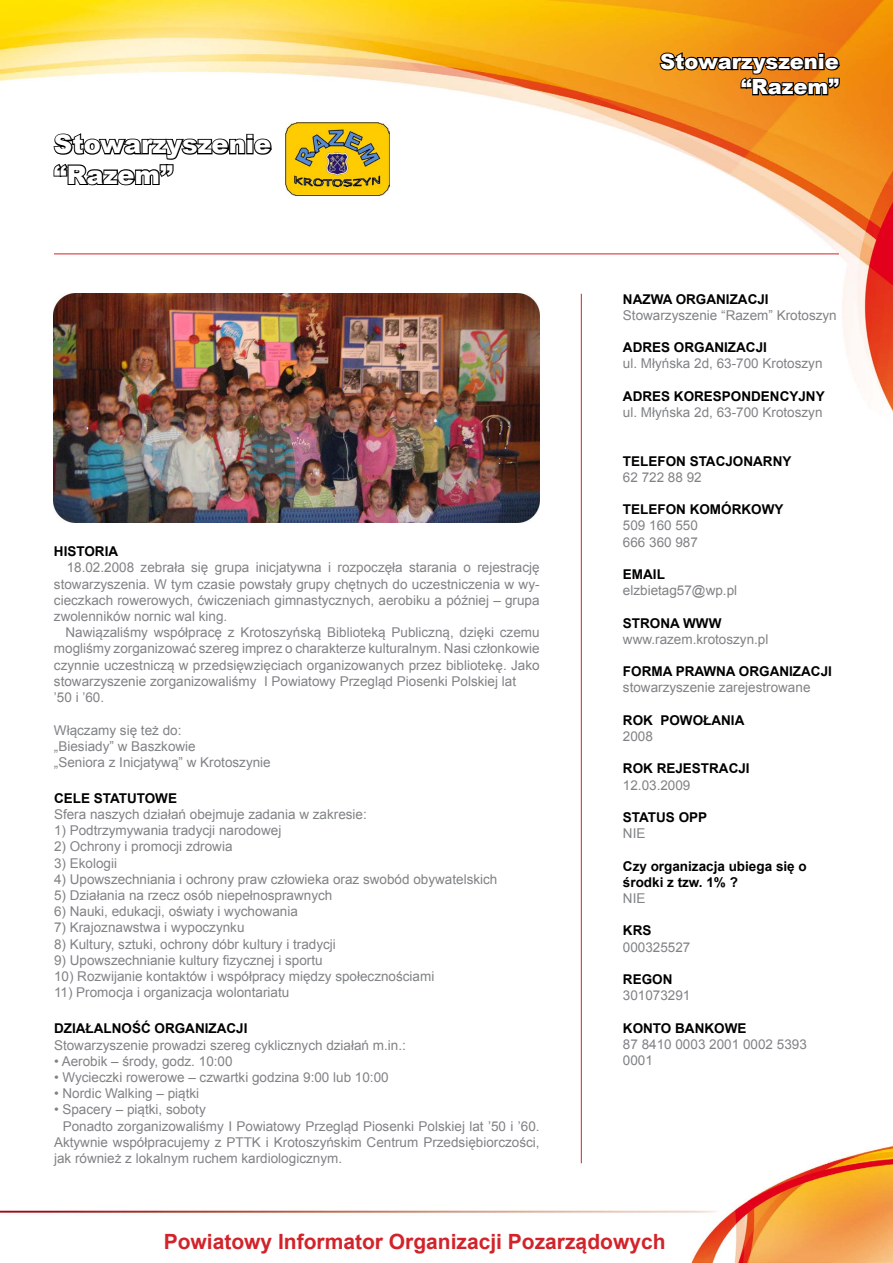
<style>
.page{position:relative;width:893px;height:1263px;background:#fff}
.page>*{position:absolute;margin:0;border:0;box-sizing:border-box;transform-origin:0 0}
.t1{font:900 25.5px/30.6px "Arial";color:#fff}
.t2{font:700 21px "Arial";color:#d2232a}
.t3{font:900 21px/25.2px "Arial";color:#fff;text-align:right}
.t4{font:13.5px/16.2px "Arial";color:#808285}
.t5{font:700 13.5px/16.2px "Arial";color:#000}
.t6{font:700 13.5px "Arial";color:#000101}
</style>
<div class="page">
<img style="left:0;top:0;width:893px;height:1263px">
<hr style="left:54px;top:254px;width:785px;height:1px;background:#d2232a">
<hr style="left:581px;top:294px;width:1px;height:869px;background:#d2232a">
<svg style="left:658px;top:50px;width:184px;height:47px;background:#a05e11"></svg>
<svg style="left:52px;top:131px;width:222px;height:56px"></svg>
<img style="left:54px;top:294px;width:486px;height:228px">
<img style="left:286px;top:122px;width:103px;height:74px">
<h1 class="t1" style="left:54px;top:128px;width:219px">Stowarzyszenie “Razem”</h1>
<p class="t6" style="left:54px;top:542px;width:66px">HISTORIA</p>
<p class="t4" style="left:54px;top:560px;width:487px;text-align:justify;text-indent:13px">18.02.2008 zebrała się grupa inicjatywna i rozpoczęła starania o rejestrację stowarzyszenia. W tym czasie powstały grupy chętnych do uczestniczenia w wy&shy;cieczkach rowerowych, ćwiczeniach gimnastycznych, aerobiku a później – grupa zwolenników nornic wal king.</p>
<p class="t4" style="left:54px;top:625px;width:487px;text-indent:12px">Nawiązaliśmy współpracę z Krotoszyńską Biblioteką Publiczną, dzięki czemu mogliśmy zorganizować szereg imprez o charakterze kulturalnym. Nasi członkowie czynnie uczestniczą w przedsięwzięciach organizowanych przez bibliotekę. Jako stowarzyszenie zorganizowaliśmy I Powiatowy Przegląd Piosenki Polskiej lat<br>’50 i ’60.</p>
<p class="t4" style="left:54px;top:722px;width:218px">Włączamy się też do:<br>„Biesiady” w Baszkowie<br>„Seniora z Inicjatywą” w Krotoszynie</p>
<p class="t6" style="left:54px;top:789px;width:124px">CELE STATUTOWE</p>
<p class="t4" style="left:54px;top:806px;width:314px">Sfera naszych działań obejmuje zadania w zakresie:</p>
<p class="t4" style="left:54px;top:822px;width:229px">1) Podtrzymywania tradycji narodowej</p>
<p class="t4" style="left:54px;top:839px;width:180px">2) Ochrony i promocji zdrowia</p>
<p class="t4" style="left:54px;top:855px;width:65px">3) Ekologii</p>
<p class="t4" style="left:54px;top:871px;width:445px">4) Upowszechniania i ochrony praw człowieka oraz swobód obywatelskich</p>
<p class="t4" style="left:54px;top:887px;width:280px">5) Działania na rzecz osób niepełnosprawnych</p>
<p class="t4" style="left:54px;top:903px;width:245px">6) Nauki, edukacji, oświaty i wychowania</p>
<p class="t4" style="left:54px;top:920px;width:192px">7) Krajoznawstwa i wypoczynku</p>
<p class="t4" style="left:54px;top:936px;width:283px">8) Kultury, sztuki, ochrony dóbr kultury i tradycji</p>
<p class="t4" style="left:54px;top:952px;width:270px">9) Upowszechnianie kultury fizycznej i sportu</p>
<p class="t4" style="left:54px;top:968px;width:382px">10) Rozwijanie kontaktów i współpracy między społecznościami</p>
<p class="t4" style="left:54px;top:984px;width:237px">11) Promocja i organizacja wolontariatu</p>
<p class="t6" style="left:54px;top:1020px;width:195px">DZIAŁALNOŚĆ ORGANIZACJI</p>
<p class="t4" style="left:54px;top:1037px;width:353px">Stowarzyszenie prowadzi szereg cyklicznych działań m.in.:</p>
<p class="t4" style="left:54px;top:1053px;width:180px">• Aerobik – środy, godz. 10:00</p>
<p class="t4" style="left:54px;top:1069px;width:336px">• Wycieczki rowerowe – czwartki godzina 9:00 lub 10:00</p>
<p class="t4" style="left:54px;top:1085px;width:147px">• Nordic Walking – piątki</p>
<p class="t4" style="left:54px;top:1102px;width:153px">• Spacery – piątki, soboty</p>
<p class="t4" style="left:63px;top:1118px;width:478px">Ponadto zorganizowaliśmy I Powiatowy Przegląd Piosenki Polskiej lat ’50 i ’60.</p>
<p class="t4" style="left:54px;top:1134px;width:487px">Aktywnie współpracujemy z PTTK i Krotoszyńskim Centrum Przedsiębiorczości,</p>
<p class="t4" style="left:54px;top:1150px;width:290px">jak również z lokalnym ruchem kardiologicznym.</p>
<h2 class="t3" style="left:660px;top:48px;width:180px">Stowarzyszenie “Razem”</h2>
<p class="t5" style="left:623px;top:291px;width:147px">NAZWA ORGANIZACJI</p>
<p class="t4" style="left:623px;top:307px;width:215px">Stowarzyszenie “Razem” Krotoszyn</p>
<p class="t5" style="left:623px;top:340px;width:146px">ADRES ORGANIZACJI</p>
<p class="t4" style="left:623px;top:356px;width:201px">ul. Młyńska 2d, 63-700 Krotoszyn</p>
<p class="t5" style="left:623px;top:388px;width:203px">ADRES KORESPONDENCYJNY</p>
<p class="t4" style="left:623px;top:404px;width:201px">ul. Młyńska 2d, 63-700 Krotoszyn</p>
<p class="t5" style="left:623px;top:453px;width:170px">TELEFON STACJONARNY</p>
<p class="t4" style="left:623px;top:469px;width:80px">62 722 88 92</p>
<p class="t5" style="left:623px;top:502px;width:162px">TELEFON KOMÓRKOWY</p>
<p class="t4" style="left:623px;top:518px;width:77px">509 160 550<br>666 360 987</p>
<p class="t5" style="left:623px;top:567px;width:43px">EMAIL</p>
<p class="t4" style="left:623px;top:582px;width:116px">elzbietag57@wp.pl</p>
<p class="t5" style="left:623px;top:615px;width:100px">STRONA WWW</p>
<p class="t4" style="left:623px;top:631px;width:147px">www.razem.krotoszyn.pl</p>
<p class="t5" style="left:623px;top:664px;width:210px">FORMA PRAWNA ORGANIZACJI</p>
<p class="t4" style="left:623px;top:680px;width:189px">stowarzyszenie zarejestrowane</p>
<p class="t5" style="left:623px;top:712px;width:123px">ROK POWOŁANIA</p>
<p class="t4" style="left:623px;top:728px;width:32px">2008</p>
<p class="t5" style="left:623px;top:761px;width:128px">ROK REJESTRACJI</p>
<p class="t4" style="left:623px;top:777px;width:69px">12.03.2009</p>
<p class="t5" style="left:623px;top:810px;width:86px">STATUS OPP</p>
<p class="t4" style="left:623px;top:825px;width:24px">NIE</p>
<p class="t5" style="left:623px;top:858px;width:185px">Czy organizacja ubiega się o środki z tzw. 1% ?</p>
<p class="t4" style="left:623px;top:890px;width:24px">NIE</p>
<p class="t5" style="left:623px;top:923px;width:30px">KRS</p>
<p class="t4" style="left:623px;top:939px;width:69px">000325527</p>
<p class="t5" style="left:623px;top:972px;width:51px">REGON</p>
<p class="t4" style="left:623px;top:987px;width:69px">301073291</p>
<p class="t5" style="left:623px;top:1020px;width:125px">KONTO BANKOWE</p>
<p class="t4" style="left:623px;top:1036px;width:185px">87 8410 0003 2001 0002 5393<br>0001</p>
<h2 class="t2" style="left:164px;top:1227px;width:503px">Powiatowy Informator Organizacji Pozarządowych</h2>
</div>
